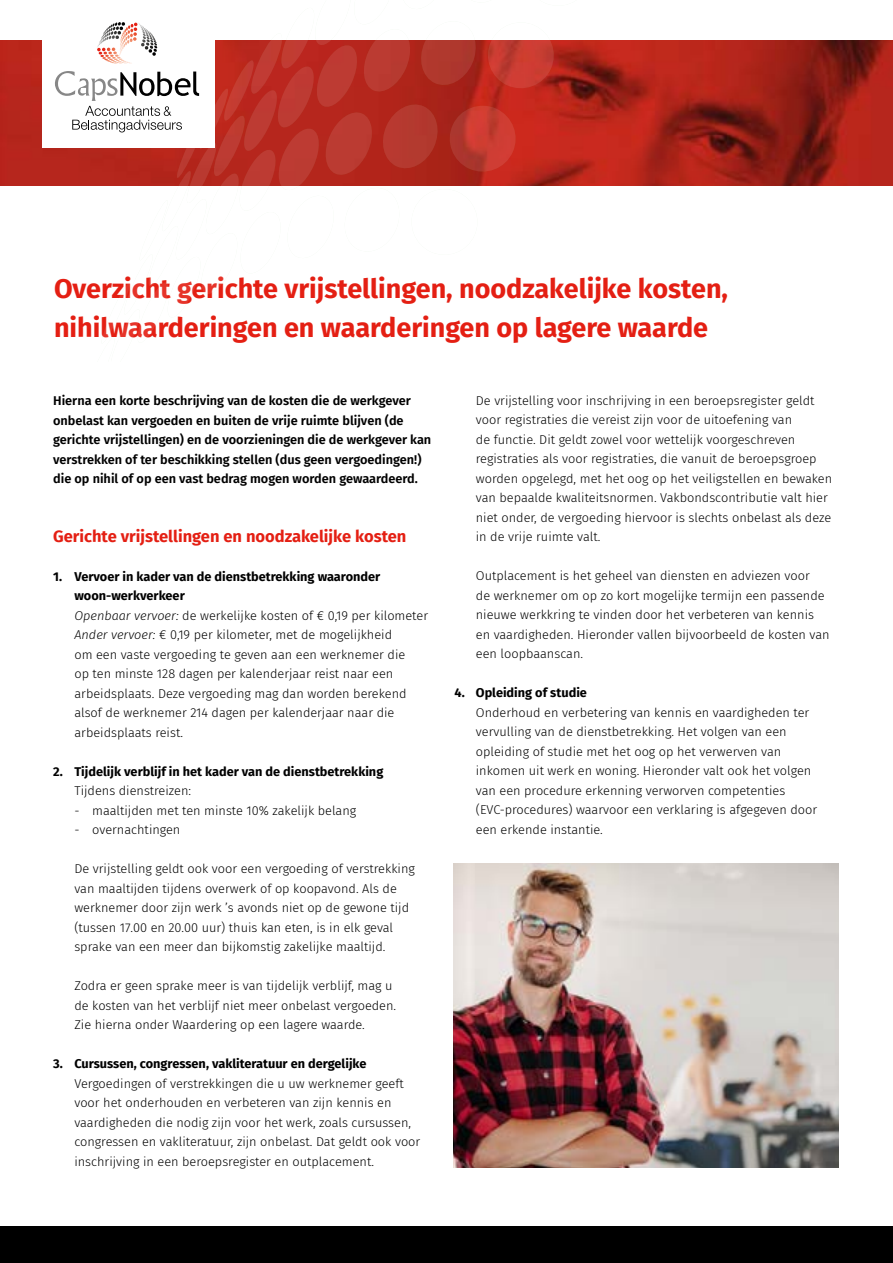
<style>
.page{position:relative;width:893px;height:1263px;background:#fff}
.page>*{position:absolute;margin:0;border:0;box-sizing:border-box;transform-origin:0 0}
.t1{font:700 27px/39px "Fira Sans";color:#e41f13}
.t2{font:700 16.5px "Fira Sans";color:#e41f13}
.t3{font:300 12.75px/19.5px "Fira Sans";color:#000}
.t4{font:600 12.75px/19.5px "Fira Sans";color:#000}
.t5{font:700 12.75px "Fira Sans";color:#000}
.s1{font-weight:700}
.s2{font-style:italic}
</style>
<div class="page">
<img style="left:453px;top:863px;width:386px;height:304px">
<div style="left:0;top:1227px;width:893px;height:36px;background:#000"></div>
<img style="left:0;top:40px;width:893px;height:145px">
<svg style="left:520px;top:40px;width:76px;height:146px;background:#b7271d"></svg>
<svg style="left:62px;top:40px;width:458px;height:146px;background:#b83128"></svg>
<div style="left:42px;top:9px;width:172px;height:139px;background:#fff"></div>
<svg style="left:55px;top:22px;width:144px;height:110px"></svg>
<h1 class="t1" style="left:54px;top:267px;width:675px">Overzicht gerichte vrijstellingen, noodzakelijke kosten, nihilwaarderingen en waarderingen op lagere waarde</h1>
<p class="t4" style="left:53px;top:390px;width:380px">Hierna een korte beschrijving van de kosten die de werkgever onbelast kan vergoeden en buiten de vrije ruimte blijven (de gerichte vrijstellingen) en de voorzieningen die de werkgever kan verstrekken of ter beschikking stellen (dus geen vergoedingen!) die op nihil of op een vast bedrag mogen worden gewaardeerd.</p>
<p class="t2" style="left:53px;top:522px;width:355px">Gerichte vrijstellingen en noodzakelijke kosten</p>
<p class="t3" style="left:74px;top:566px;width:355px;text-indent:-21px"><span class="s1">1. Vervoer in kader van de dienstbetrekking waaronder woon-werkverkeer<br></span><span class="s2">Openbaar vervoer:</span> de werkelijke kosten of € 0,19 per kilometer <span class="s2">Ander vervoer:</span> € 0,19 per kilometer, met de mogelijkheid<br>om een vaste vergoeding te geven aan een werknemer die<br>op ten minste 128 dagen per kalenderjaar reist naar een arbeidsplaats. Deze vergoeding mag dan worden berekend alsof de werknemer 214 dagen per kalenderjaar naar die arbeidsplaats reist.</p>
<p class="t5" style="left:53px;top:760px;width:332px">2. Tijdelijk verblijf in het kader van de dienstbetrekking</p>
<p class="t3" style="left:74px;top:781px;width:118px">Tijdens dienstreizen:</p>
<p class="t3" style="left:74px;top:800px;width:283px">- maaltijden met ten minste 10% zakelijk belang</p>
<p class="t3" style="left:74px;top:820px;width:108px">- overnachtingen</p>
<p class="t3" style="left:74px;top:859px;width:342px">De vrijstelling geldt ook voor een vergoeding of verstrekking van maaltijden tijdens overwerk of op koopavond. Als de werknemer door zijn werk ’s avonds niet op de gewone tijd (tussen 17.00 en 20.00 uur) thuis kan eten, is in elk geval sprake van een meer dan bijkomstig zakelijke maaltijd.</p>
<p class="t3" style="left:74px;top:976px;width:323px">Zodra er geen sprake meer is van tijdelijk verblijf, mag u de kosten van het verblijf niet meer onbelast vergoeden.<br>Zie hierna onder Waardering op een lagere waarde.</p>
<p class="t5" style="left:53px;top:1053px;width:315px">3. Cursussen, congressen, vakliteratuur en dergelijke</p>
<p class="t3" style="left:74px;top:1073px;width:347px">Vergoedingen of verstrekkingen die u uw werknemer geeft voor het onderhouden en verbeteren van zijn kennis en vaardigheden die nodig zijn voor het werk, zoals cursussen, congressen en vakliteratuur, zijn onbelast. Dat geldt ook voor inschrijving in een beroepsregister en outplacement.</p>
<p class="t3" style="left:476px;top:391px;width:358px">De vrijstelling voor inschrijving in een beroepsregister geldt voor registraties die vereist zijn voor de uitoefening van<br>de functie. Dit geldt zowel voor wettelijk voorgeschreven registraties als voor registraties, die vanuit de beroepsgroep worden opgelegd, met het oog op het veiligstellen en bewaken van bepaalde kwaliteitsnormen. Vakbondscontributie valt hier niet onder, de vergoeding hiervoor is slechts onbelast als deze in de vrije ruimte valt.</p>
<p class="t3" style="left:476px;top:566px;width:355px">Outplacement is het geheel van diensten en adviezen voor<br>de werknemer om op zo kort mogelijke termijn een passende nieuwe werkkring te vinden door het verbeteren van kennis en vaardigheden. Hieronder vallen bijvoorbeeld de kosten van een loopbaanscan.</p>
<p class="t5" style="left:455px;top:682px;width:134px">4. Opleiding of studie</p>
<p class="t3" style="left:476px;top:703px;width:343px">Onderhoud en verbetering van kennis en vaardigheden ter vervulling van de dienstbetrekking. Het volgen van een opleiding of studie met het oog op het verwerven van inkomen uit werk en woning. Hieronder valt ook het volgen van een procedure erkenning verworven competenties (EVC-procedures) waarvoor een verklaring is afgegeven door een erkende instantie.</p>
</div>
